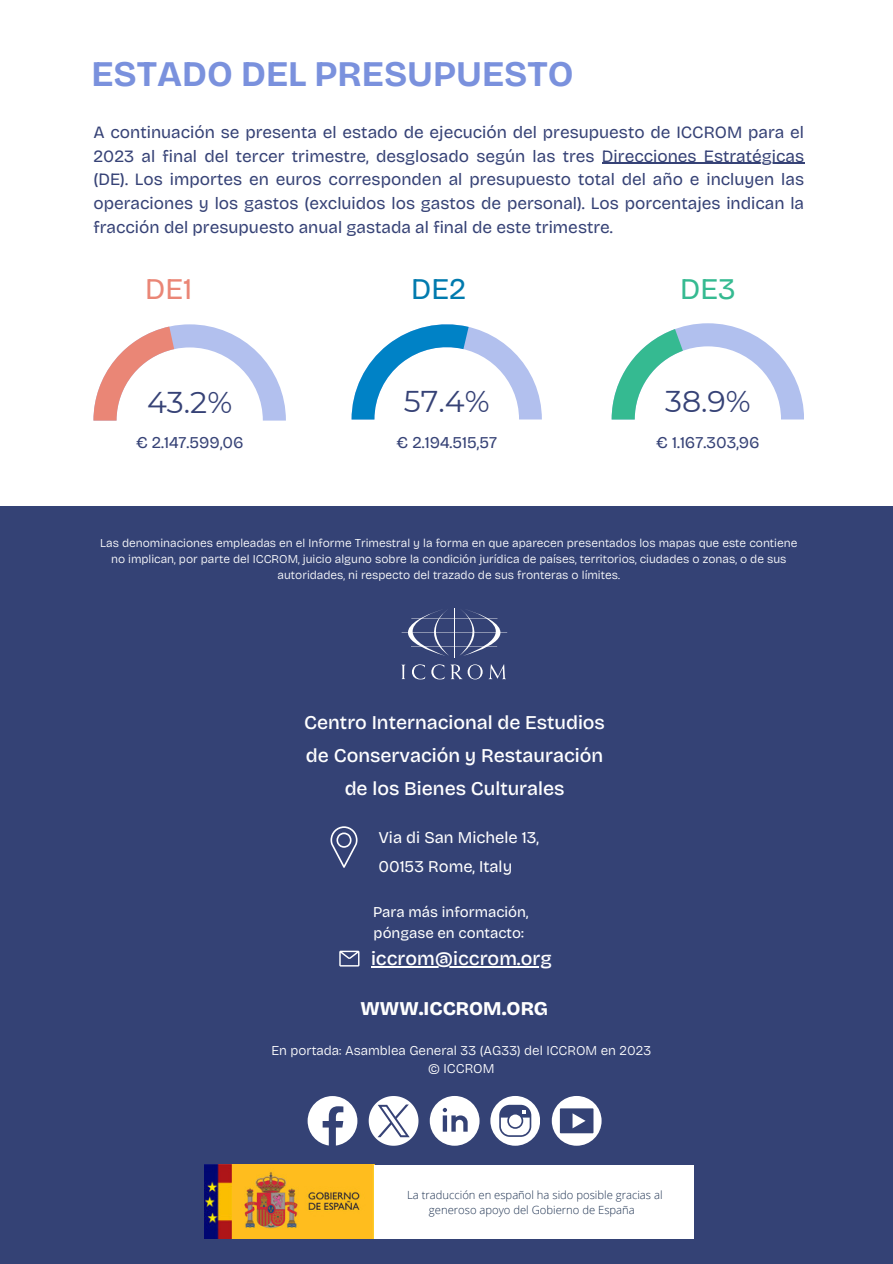
<style>
.page{position:relative;width:893px;height:1264px;background:#fff}
.page>*{position:absolute;margin:0;border:0;box-sizing:border-box;transform-origin:0 0}
.t1{font:700 36px "Bricolage Grotesque";color:#7a91dd}
.t2{font:30px "Montserrat";color:#364276}
.t3{font:30px "Bricolage Grotesque";color:#ea8676}
.t4{font:30px "Bricolage Grotesque";color:#007aae}
.t5{font:30px "Bricolage Grotesque";color:#35ba91}
.t6{font:500 19.5px/32.7px "Bricolage Grotesque";color:#fff;text-align:center}
.t7{font:800 19.5px "Bricolage Grotesque";color:#fff}
.t8{font:17.25px/23.7px "Bricolage Grotesque";color:#364276;text-align:justify}
.t9{font:16.5px "Bricolage Grotesque";color:#364276}
.t10{font:16.5px/28.2px "Bricolage Grotesque";color:#fff}
.t11{font:15px/20.2px "Bricolage Grotesque";color:#fff}
.t12{font:300 13.5px/18px "Bricolage Grotesque";color:#fff;text-align:center}
.t13{font:300 12px/16px "Bricolage Grotesque";color:#fff;text-align:center}
.t14{font:300 11.25px/15px "Open Sans";color:#1d3150;text-align:center}
</style>
<div class="page">
<div style="left:0;top:506px;width:892px;height:757px;background:#344275"></div>
<svg style="left:307px;top:1096px;width:50px;height:49px"></svg>
<svg style="left:429px;top:1096px;width:50px;height:49px"></svg>
<svg style="left:490px;top:1096px;width:50px;height:49px"></svg>
<svg style="left:551px;top:1096px;width:50px;height:49px"></svg>
<svg style="left:339px;top:950px;width:20px;height:16px"></svg>
<svg style="left:330px;top:826px;width:27px;height:42px"></svg>
<hr style="left:454px;top:608px;width:1px;height:49px;background:#fff">
<svg style="left:401px;top:664px;width:4px;height:15px"></svg>
<svg style="left:412px;top:664px;width:13px;height:15px"></svg>
<svg style="left:431px;top:664px;width:51px;height:15px"></svg>
<svg style="left:488px;top:664px;width:18px;height:15px"></svg>
<svg style="left:408px;top:609px;width:41px;height:47px"></svg>
<svg style="left:460px;top:610px;width:48px;height:46px"></svg>
<hr style="left:411px;top:618px;width:86px;height:1px;background:#fff">
<hr style="left:401px;top:632px;width:106px;height:1px;background:#fff">
<hr style="left:411px;top:646px;width:86px;height:1px;background:#fff">
<hr style="left:371px;top:966px;width:180px;height:1px;background:#fff">
<svg style="left:93px;top:324px;width:193px;height:96px"></svg>
<svg style="left:611px;top:323px;width:193px;height:96px"></svg>
<svg style="left:351px;top:324px;width:191px;height:95px"></svg>
<hr style="left:602px;top:163px;width:202px;height:1px;background:#364276">
<svg style="left:368px;top:1096px;width:50px;height:49px"></svg>
<img style="left:204px;top:1164px;width:169px;height:73px">
<div style="left:373px;top:1164px;width:320px;height:73px;background:#fff"></div>
<h1 class="t1" style="left:91px;top:53px;width:484px">ESTADO DEL PRESUPUESTO</h1>
<p class="t8" style="left:93px;top:120px;width:712px">A continuación se presenta el estado de ejecución del presupuesto de ICCROM para el 2023 al final del tercer trimestre, desglosado según las tres Direcciones Estratégicas (DE). Los importes en euros corresponden al presupuesto total del año e incluyen las operaciones y los gastos (excluidos los gastos de personal). Los porcentajes indican la fracción del presupuesto anual gastada al final de este trimestre.</p>
<h2 class="t3" style="left:145px;top:271px;width:48px">DE1</h2>
<h2 class="t4" style="left:411px;top:271px;width:56px">DE2</h2>
<h2 class="t5" style="left:680px;top:271px;width:57px">DE3</h2>
<h2 class="t2" style="left:147px;top:384px;width:87px">43.2%</h2>
<h2 class="t2" style="left:404px;top:383px;width:87px">57.4%</h2>
<h2 class="t2" style="left:665px;top:383px;width:87px">38.9%</h2>
<p class="t9" style="left:136px;top:433px;width:109px">€ 2.147.599,06</p>
<p class="t9" style="left:396px;top:433px;width:102px">€ 2.194.515,57</p>
<p class="t9" style="left:656px;top:433px;width:105px">€ 1.167.303,96</p>
<p class="t13" style="left:100px;top:534px;width:698px">Las denominaciones empleadas en el Informe Trimestral y la forma en que aparecen presentados los mapas que este contiene no implican, por parte del ICCROM, juicio alguno sobre la condición jurídica de países, territorios, ciudades o zonas, o de sus autoridades, ni respecto del trazado de sus fronteras o límites.</p>
<p class="t6" style="left:304px;top:706px;width:302px">Centro Internacional de Estudios de Conservación y Restauración de los Bienes Culturales</p>
<p class="t10" style="left:378px;top:823px;width:162px">Via di San Michele 13,<br>00153 Rome, Italy</p>
<p class="t11" style="left:373px;top:902px;width:157px">Para más información, póngase en contacto:</p>
<p class="t6" style="left:371px;top:942px;width:182px">iccrom@iccrom.org</p>
<p class="t7" style="left:360px;top:996px;width:189px">WWW.ICCROM.ORG</p>
<p class="t12" style="left:271px;top:1041px;width:381px">En portada: Asamblea General 33 (AG33) del ICCROM en 2023 © ICCROM</p>
<p class="t14" style="left:407px;top:1186px;width:257px">La traducción en español ha sido posible gracias al generoso apoyo del Gobierno de España</p>
</div>
